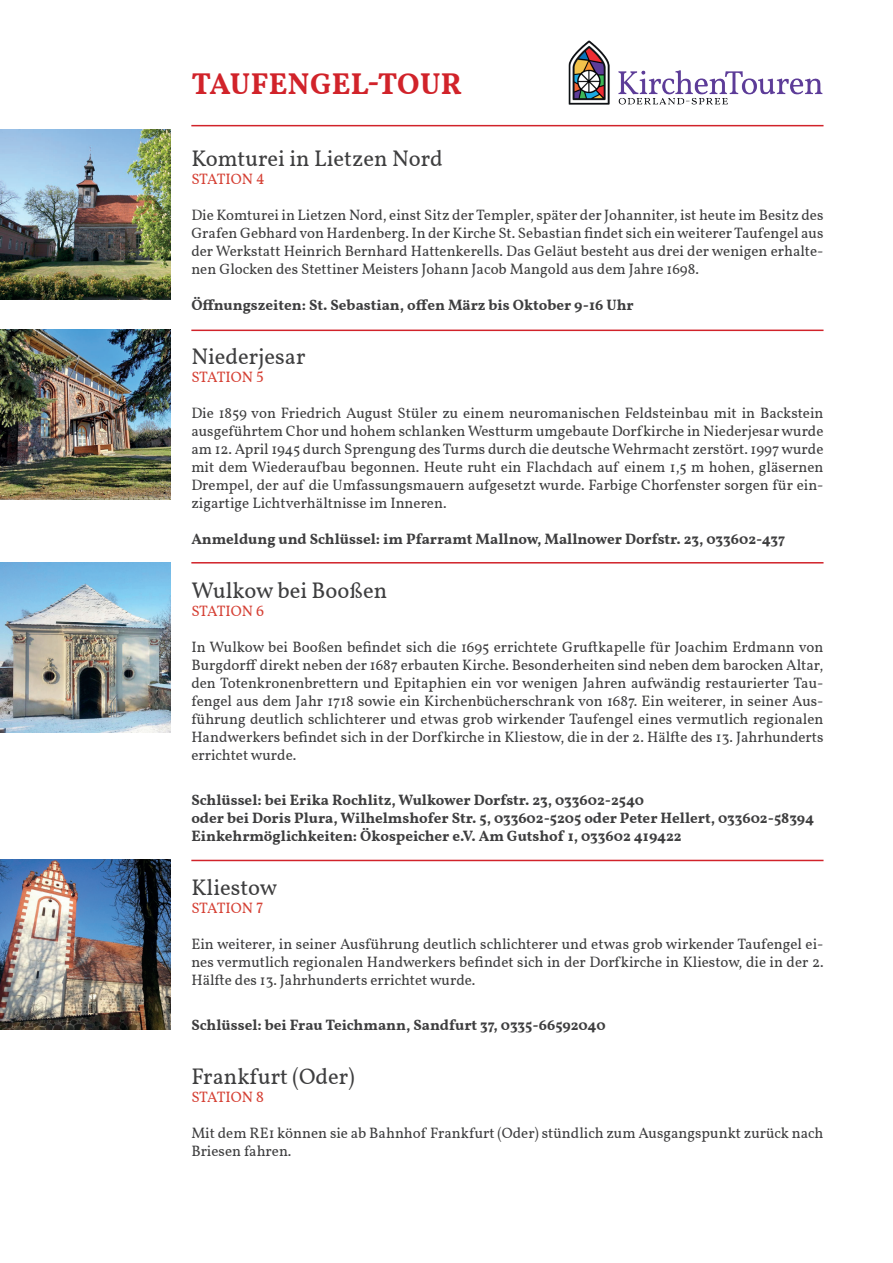
<style>
.page{position:relative;width:893px;height:1263px;background:#fff}
.page>*{position:absolute;margin:0;border:0;box-sizing:border-box;transform-origin:0 0}
.t1{font:700 30px "Vollkorn SC";letter-spacing:.01em;color:#d1232a}
.t2{font:22.5px "Vollkorn";color:#3e3e3f}
.t3{font:15px/18px "Vollkorn";color:#3e3e3f;text-align:justify}
.t4{font:700 15px/18px "Vollkorn";color:#3e3e3f}
.t5{font:15px "Vollkorn";letter-spacing:-.025em;color:#d53f33}
</style>
<div class="page">
<img style="left:568px;top:40px;width:255px;height:65px">
<img style="left:0;top:130px;width:170px;height:170px">
<img style="left:0;top:330px;width:170px;height:169px">
<img style="left:0;top:562px;width:170px;height:170px">
<img style="left:0;top:860px;width:170px;height:170px">
<hr style="left:191px;top:330px;width:632px;height:1px;background:#d1232a">
<hr style="left:191px;top:125px;width:632px;height:1px;background:#d1232a">
<hr style="left:191px;top:562px;width:632px;height:1px;background:#d1232a">
<hr style="left:191px;top:860px;width:632px;height:1px;background:#d1232a">
<h1 class="t1" style="left:191px;top:61px;width:272px">TAUFENGEL-TOUR</h1>
<h2 class="t2" style="left:191px;top:142px;width:253px">Komturei in Lietzen Nord</h2>
<p class="t5" style="left:191px;top:168px;width:75px">Station 4</p>
<p class="t3" style="left:191px;top:206px;width:634px">Die Komturei in Lietzen Nord, einst Sitz der Templer, später der Johanniter, ist heute im Besitz des Grafen Gebhard von Hardenberg. In der Kirche St. Sebastian findet sich ein weiterer Taufengel aus der Werkstatt Heinrich Bernhard Hattenkerells. Das Geläut besteht aus drei der wenigen erhalte&shy;nen Glocken des Stettiner Meisters Johann Jacob Mangold aus dem Jahre 1698.</p>
<p class="t4" style="left:191px;top:296px;width:444px">Öffnungszeiten: St. Sebastian, offen März bis Oktober 9-16 Uhr</p>
<h2 class="t2" style="left:191px;top:340px;width:116px">Niederjesar</h2>
<p class="t5" style="left:191px;top:366px;width:74px">Station 5</p>
<p class="t3" style="left:191px;top:404px;width:634px">Die 1859 von Friedrich August Stüler zu einem neuromanischen Feldsteinbau mit in Backstein ausgeführtem Chor und hohem schlanken Westturm umgebaute Dorfkirche in Niederjesar wurde am 12. April 1945 durch Sprengung des Turms durch die deutsche Wehrmacht zerstört. 1997 wurde mit dem Wiederaufbau begonnen. Heute ruht ein Flachdach auf einem 1,5 m hohen, gläsernen Drempel, der auf die Umfassungsmauern aufgesetzt wurde. Farbige Chorfenster sorgen für ein&shy;zigartige Lichtverhältnisse im Inneren.</p>
<p class="t4" style="left:191px;top:530px;width:595px">Anmeldung und Schlüssel: im Pfarramt Mallnow, Mallnower Dorfstr. 23, 033602-437</p>
<h2 class="t2" style="left:191px;top:574px;width:197px">Wulkow bei Booßen</h2>
<p class="t5" style="left:191px;top:600px;width:74px">Station 6</p>
<p class="t3" style="left:191px;top:638px;width:634px">In Wulkow bei Booßen befindet sich die 1695 errichtete Gruftkapelle für Joachim Erdmann von Burgdorff direkt neben der 1687 erbauten Kirche. Besonderheiten sind neben dem barocken Altar, den Totenkronenbrettern und Epitaphien ein vor wenigen Jahren aufwändig restaurierter Tau&shy;fengel aus dem Jahr 1718 sowie ein Kirchenbücherschrank von 1687. Ein weiterer, in seiner Aus&shy;führung deutlich schlichterer und etwas grob wirkender Taufengel eines vermutlich regionalen Handwerkers befindet sich in der Dorfkirche in Kliestow, die in der 2. Hälfte des 13. Jahrhunderts errichtet wurde.</p>
<p class="t4" style="left:191px;top:791px;width:624px">Schlüssel: bei Erika Rochlitz, Wulkower Dorfstr. 23, 033602-2540<br>oder bei Doris Plura, Wilhelmshofer Str. 5, 033602-5205 oder Peter Hellert, 033602-58394<br>Einkehrmöglichkeiten: Ökospeicher e.V. Am Gutshof 1, 033602 419422</p>
<h2 class="t2" style="left:191px;top:871px;width:87px">Kliestow</h2>
<p class="t5" style="left:191px;top:897px;width:73px">Station 7</p>
<p class="t3" style="left:191px;top:935px;width:634px">Ein weiterer, in seiner Ausführung deutlich schlichterer und etwas grob wirkender Taufengel ei&shy;nes vermutlich regionalen Handwerkers befindet sich in der Dorfkirche in Kliestow, die in der 2.<br>Hälfte des 13. Jahrhunderts errichtet wurde.</p>
<p class="t4" style="left:191px;top:1016px;width:416px">Schlüssel: bei Frau Teichmann, Sandfurt 37, 0335-66592040</p>
<h2 class="t2" style="left:191px;top:1060px;width:165px">Frankfurt (Oder)</h2>
<p class="t5" style="left:191px;top:1086px;width:74px">Station 8</p>
<p class="t3" style="left:191px;top:1124px;width:634px">Mit dem RE1 können sie ab Bahnhof Frankfurt (Oder) stündlich zum Ausgangspunkt zurück nach<br>Briesen fahren.</p>
</div>
